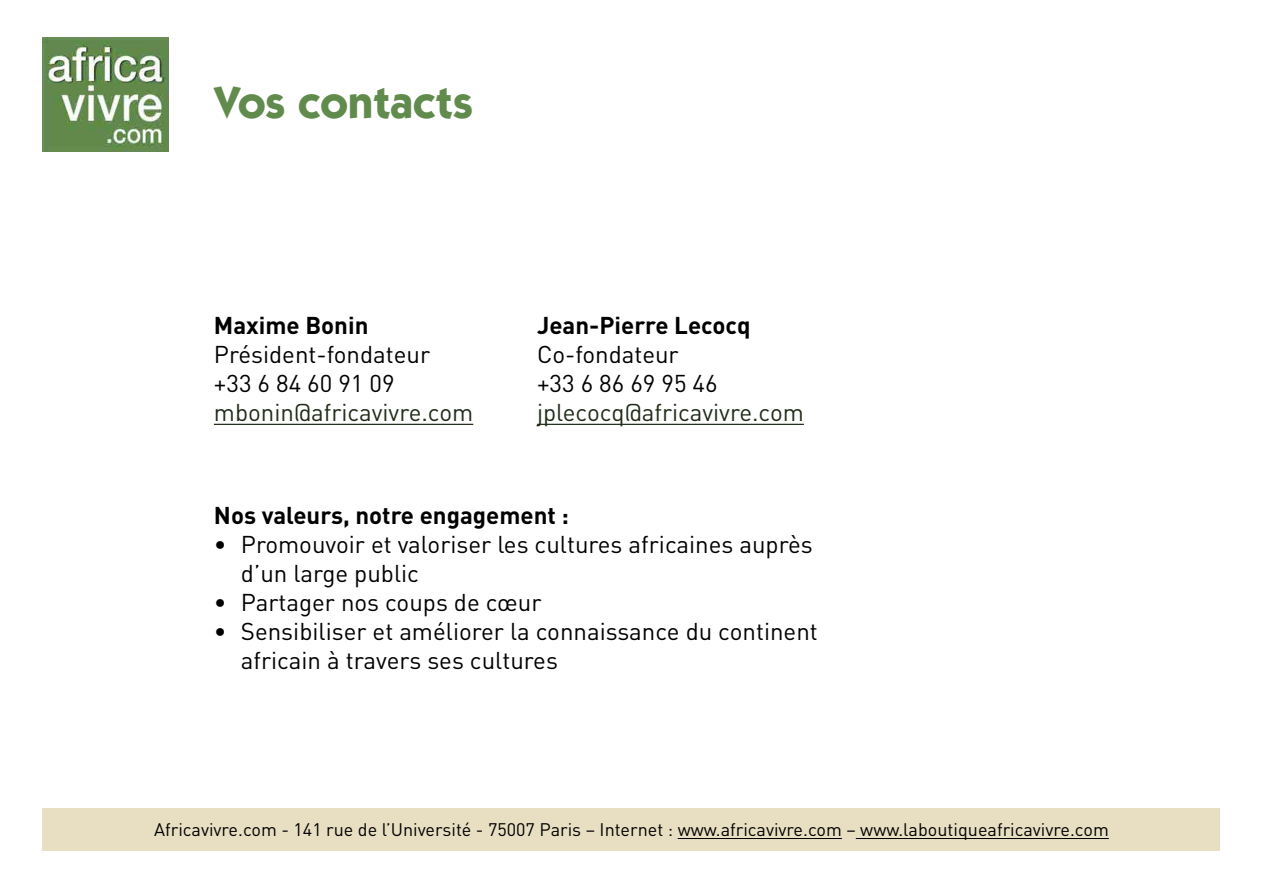
<style>
.page{position:relative;width:1263px;height:893px;background:#fff}
.page>*{position:absolute;margin:0;border:0;box-sizing:border-box;transform-origin:0 0}
.t1{font:700 45px "Itc Kabel";color:#618b4c}
.t2{font:24px/28.8px "DIN Pro";color:#000}
.t3{font:700 24px "DIN Pro";color:#000}
.t4{font:24px "DIN Pro";color:#202c18}
.t5{font:18px "DIN Pro";color:#000}
</style>
<div class="page">
<img style="left:43px;top:37px;width:126px;height:114px">
<hr style="left:214px;top:424px;width:259px;height:1px;background:#202c18">
<hr style="left:537px;top:424px;width:267px;height:1px;background:#202c18">
<div style="left:43px;top:808px;width:1177px;height:42px;background:#e8dec2"></div>
<hr style="left:678px;top:838px;width:164px;height:1px;background:#000">
<hr style="left:856px;top:838px;width:253px;height:1px;background:#000">
<h1 class="t1" style="left:215px;top:76px;width:260px">Vos contacts</h1>
<p class="t3" style="left:214px;top:309px;width:156px">Maxime Bonin</p>
<p class="t2" style="left:214px;top:339px;width:218px">Président-fondateur +33 6 84 60 91 09</p>
<p class="t4" style="left:214px;top:396px;width:261px">mbonin@africavivre.com</p>
<p class="t3" style="left:537px;top:309px;width:215px">Jean-Pierre Lecocq</p>
<p class="t2" style="left:537px;top:339px;width:182px">Co-fondateur +33 6 86 69 95 46</p>
<p class="t4" style="left:537px;top:396px;width:268px">jplecocq@africavivre.com</p>
<p class="t3" style="left:214px;top:499px;width:357px">Nos valeurs, notre engagement :</p>
<p class="t2" style="left:241px;top:529px;width:573px;text-indent:-27px">• Promouvoir et valoriser les cultures africaines auprès d’un large public</p>
<p class="t2" style="left:214px;top:587px;width:329px">• Partager nos coups de cœur</p>
<p class="t2" style="left:241px;top:616px;width:578px;text-indent:-27px">• Sensibiliser et améliorer la connaissance du continent africain à travers ses cultures</p>
<p class="t5" style="left:154px;top:817px;width:956px">Africavivre.com - 141 rue de l’Université - 75007 Paris – Internet : www.africavivre.com – www.laboutiqueafricavivre.com</p>
</div>
